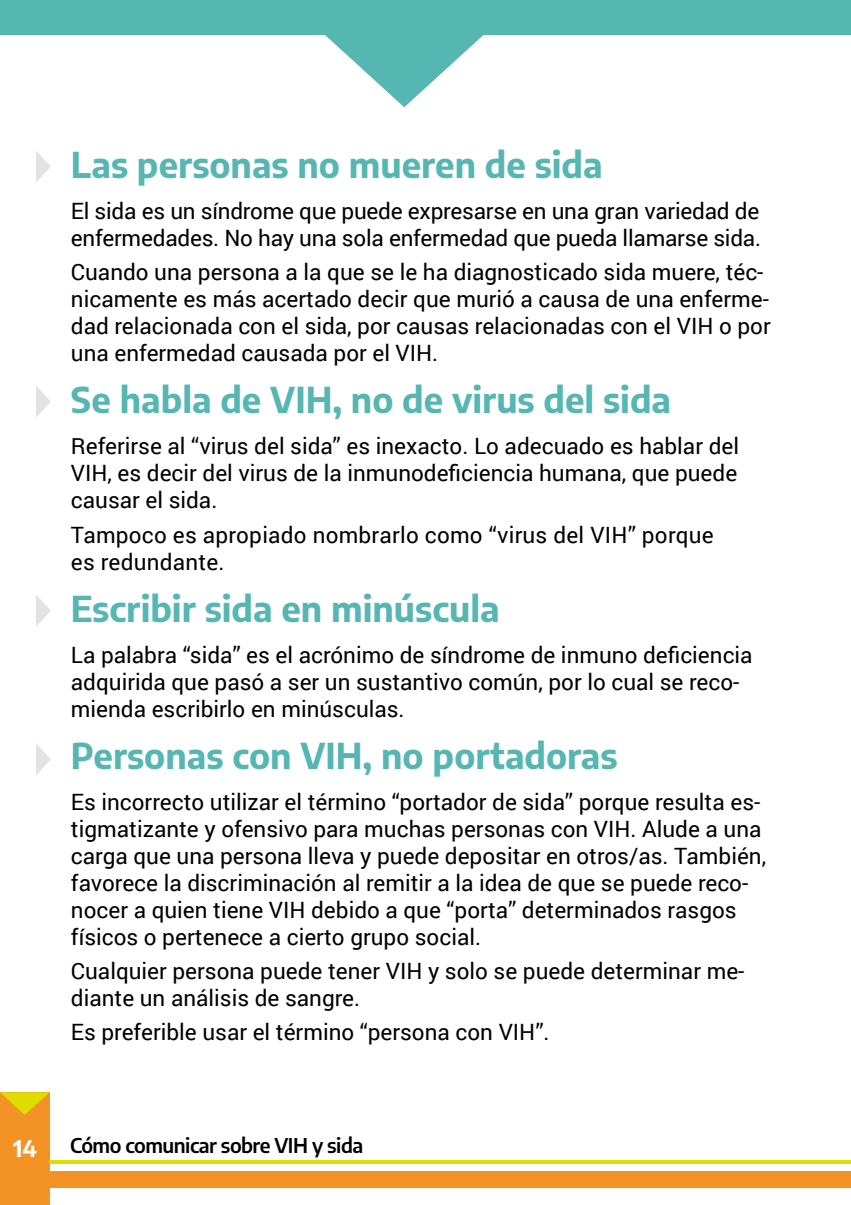
<style>
.page{position:relative;width:851px;height:1205px;background:#fff}
.page>*{position:absolute;margin:0;border:0;box-sizing:border-box;transform-origin:0 0}
.t1{font:700 35px "Encode Sans";color:#56b6b1}
.t2{font:22.5px/27px "Roboto";color:#000}
.t3{font:700 22.5px "Encode Sans";color:#fff}
.t4{font:600 20px "Encode Sans";letter-spacing:-.025em;color:#000}
</style>
<div class="page">
<div style="left:0;top:1092px;width:50px;height:113px;background:#f39325"></div>
<svg style="left:0;top:1092px;width:50px;height:23px"></svg>
<div style="left:50px;top:1171px;width:800px;height:16px;background:#f39325"></div>
<hr style="left:50px;top:1160px;width:800px;height:3px;background:#dedd00">
<svg style="left:850px;top:1171px;width:1px;height:16px"></svg>
<div style="left:0;top:0;width:850px;height:34px;background:#56b6b1"></div>
<svg style="left:286px;top:34px;width:235px;height:73px"></svg>
<svg style="left:36px;top:595px;width:15px;height:31px"></svg>
<svg style="left:36px;top:743px;width:15px;height:32px"></svg>
<svg style="left:36px;top:386px;width:15px;height:31px"></svg>
<svg style="left:36px;top:151px;width:15px;height:31px"></svg>
<h1 class="t1" style="left:71px;top:139px;width:533px">Las personas no mueren de sida</h1>
<p class="t2" style="left:71px;top:197px;width:691px">El sida es un síndrome que puede expresarse en una gran variedad de enfermedades. No hay una sola enfermedad que pueda llamarse sida.</p>
<p class="t2" style="left:71px;top:258px;width:701px">Cuando una persona a la que se le ha diagnosticado sida muere, téc&shy;nicamente es más acertado decir que murió a causa de una enferme&shy;dad relacionada con el sida, por causas relacionadas con el VIH o por una enfermedad causada por el VIH.</p>
<h1 class="t1" style="left:71px;top:374px;width:601px">Se habla de VIH, no de virus del sida</h1>
<p class="t2" style="left:71px;top:432px;width:669px;text-align:justify">Referirse al “virus del sida” es inexacto. Lo adecuado es hablar del VIH, es decir del virus de la inmunodeficiencia humana, que puede causar el sida.</p>
<p class="t2" style="left:71px;top:520px;width:644px">Tampoco es apropiado nombrarlo como “virus del VIH” porque es redundante.</p>
<h1 class="t1" style="left:71px;top:582px;width:430px">Escribir sida en minúscula</h1>
<p class="t2" style="left:71px;top:640px;width:683px">La palabra “sida” es el acrónimo de síndrome de inmuno deficiencia adquirida que pasó a ser un sustantivo común, por lo cual se reco&shy;mienda escribirlo en minúsculas.</p>
<h1 class="t1" style="left:71px;top:729px;width:548px">Personas con VIH, no portadoras</h1>
<p class="t2" style="left:71px;top:788px;width:696px">Es incorrecto utilizar el término “portador de sida” porque resulta es&shy;tigmatizante y ofensivo para muchas personas con VIH. Alude a una carga que una persona lleva y puede depositar en otros/as. También, favorece la discriminación al remitir a la idea de que se puede reco&shy;nocer a quien tiene VIH debido a que “porta” determinados rasgos físicos o pertenece a cierto grupo social.</p>
<p class="t2" style="left:71px;top:957px;width:674px">Cualquier persona puede tener VIH y solo se puede determinar me&shy;diante un análisis de sangre.</p>
<p class="t2" style="left:71px;top:1018px;width:480px">Es preferible usar el término “persona con VIH”.</p>
<p class="t3" style="left:13px;top:1131px;width:25px">14</p>
<p class="t4" style="left:70px;top:1130px;width:294px">Cómo comunicar sobre VIH y sida</p>
</div>
